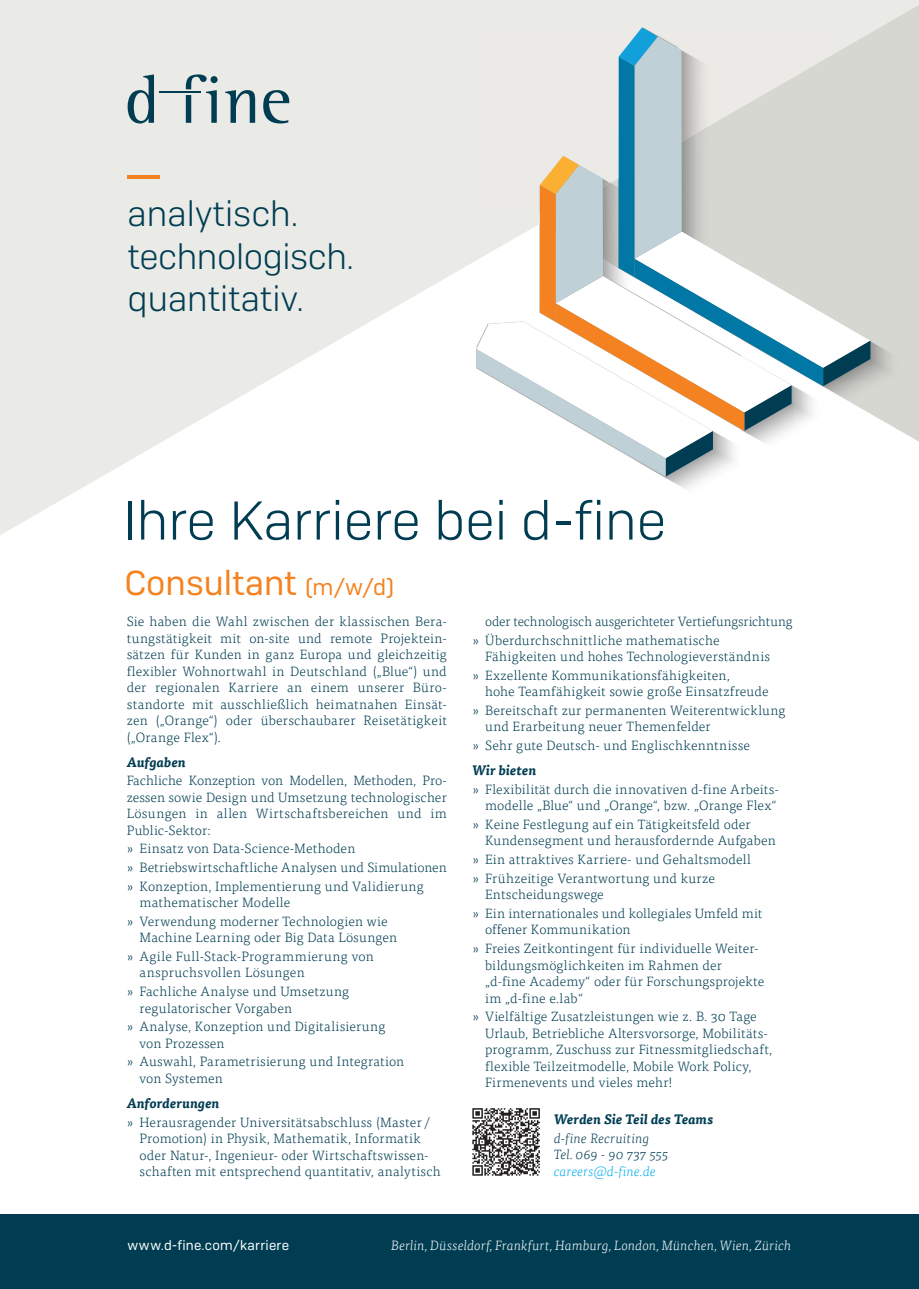
<style>
.page{position:relative;width:919px;height:1289px;background:#fff}
.page>*{position:absolute;margin:0;border:0;box-sizing:border-box;transform-origin:0 0}
.t1{font:54.3px "Camber Lg";color:#013d52}
.t2{font:35.25px/42.3px "Camber Lg";color:#013d52}
.t3{font:34.5px "Camber";color:#f58220}
.t4{font:300 13.5px/16.5px "Tisa OT";letter-spacing:.015em;color:#013d52}
.t5{font:italic 300 13.5px "Tisa OT";letter-spacing:.005em;color:#fff}
.t6{font:italic 700 13.5px "Tisa OT";letter-spacing:.01em;color:#013d52}
.t7{font:italic 300 13.5px/16.5px "Tisa OT";letter-spacing:.005em;color:#013d52}
.t8{font:13.5px "Camber";letter-spacing:.02em;color:#fff}
.t9{font:italic 300 13.5px "Tisa OT";letter-spacing:.005em;color:#00aeef}
.s1{font-size:22.5px}
</style>
<div class="page">
<svg style="left:0;top:0;width:918px;height:535px;fill:#eaeae6"></svg>
<div style="left:0;top:1214px;width:918px;height:74px;background:#013d52"></div>
<svg style="left:128px;top:74px;width:26px;height:49px"></svg>
<hr style="left:159px;top:91px;width:42px;height:2px;background:#013d52">
<svg style="left:225px;top:90px;width:64px;height:33px;background:#96acb0"></svg>
<svg style="left:186px;top:74px;width:31px;height:49px"></svg>
<div style="left:210px;top:76px;width:7px;height:7px;background:#013d52;border-radius:50%"></div>
<hr style="left:128px;top:175px;width:32px;height:4px;background:#f58220">
<img style="left:476px;top:476px;width:159px;height:17px">
<img style="left:635px;top:476px;width:106px;height:17px">
<img style="left:741px;top:476px;width:53px;height:17px">
<img style="left:794px;top:431px;width:106px;height:62px">
<div style="left:870px;top:28px;width:30px;height:352px;background:#d7d7d2"></div>
<img style="left:870px;top:380px;width:30px;height:51px">
<img style="left:870px;top:28px;width:9px;height:29px">
<svg style="left:476px;top:27px;width:394px;height:449px"></svg>
<svg style="left:472px;top:1175px;width:67px;height:1px"></svg>
<svg style="left:472px;top:1108px;width:68px;height:67px"></svg>
<h2 class="t2" style="left:128px;top:192px;width:228px">analytisch. technologisch. quantitativ.</h2>
<h1 class="t1" style="left:123px;top:488px;width:545px">Ihre Karriere bei d-fine</h1>
<h3 class="t3" style="left:124px;top:562px;width:271px">Consultant <span class="s1">(m/w/d)</span></h3>
<p class="t4" style="left:127px;top:613px;width:321px;text-align:justify">Sie haben die Wahl zwischen der klassischen Bera&shy;tungs tätigkeit mit on-site und remote Projekt ein&shy;sätzen für Kunden in ganz Europa und gleichzeitig flexibler Wohn ortwahl in Deutschland („Blue“) und der regio nalen Karriere an einem unserer Büro&shy;standorte mit ausschließlich heimatnahen Ein sät&shy;zen („Orange“) oder überschaubarer Reise tätigkeit („Orange Flex“).</p>
<p class="t6" style="left:127px;top:753px;width:61px">Aufgaben</p>
<p class="t4" style="left:127px;top:772px;width:321px;text-align:justify">Fachliche Konzeption von Modellen, Methoden, Pro&shy;zes sen sowie Design und Umsetzung technologischer Lösungen in allen Wirtschaftsbereichen und im Public-Sektor:</p>
<p class="t4" style="left:127px;top:839px;width:321px;line-height:18.6px">» Einsatz von Data-Science-Methoden<br>» Betriebswirtschaftliche Analysen und Simulationen » Konzeption, Implementierung und Validierung</p>
<p class="t4" style="left:127px;top:893px;width:262px;line-height:18.6px;text-indent:13px">mathematischer Modelle<br>» Verwendung moderner Technologien wie</p>
<p class="t4" style="left:127px;top:928px;width:272px;line-height:18.6px;text-indent:13px">Machine Learning oder Big Data Lösungen » Agile Full-Stack-Programmierung von</p>
<p class="t4" style="left:127px;top:963px;width:224px;line-height:18.6px;text-indent:13px">anspruchsvollen Lösungen<br>» Fachliche Analyse und Umsetzung</p>
<p class="t4" style="left:127px;top:998px;width:260px;line-height:18.6px;text-indent:13px">regulatorischer Vorgaben<br>» Analyse, Konzeption und Digitalisierung</p>
<p class="t4" style="left:127px;top:1034px;width:279px;line-height:18.6px;text-indent:13px">von Prozessen<br>» Auswahl, Parametrisierung und Integration</p>
<p class="t4" style="left:139px;top:1070px;width:85px">von Systemen</p>
<p class="t6" style="left:127px;top:1094px;width:94px">Anforderungen</p>
<p class="t4" style="left:139px;top:1113px;width:303px;text-indent:-13px">» Herausragender Universitätsabschluss (Master / Pro mo tion) in Physik, Mathematik, Informatik oder Natur-, Ingenieur- oder Wirtschafts wissen&shy;schaften mit entsprechend quantitativ, analytisch</p>
<p class="t4" style="left:472px;top:612px;width:321px;line-height:18.6px;text-indent:13px">oder technologisch ausgerichteter Vertiefungsrichtung » Überdurchschnittliche mathematische</p>
<p class="t4" style="left:472px;top:647px;width:299px;line-height:18.6px;text-indent:13px">Fähigkeiten und hohes Technologieverständnis » Exzellente Kommunikationsfähigkeiten,</p>
<p class="t4" style="left:472px;top:682px;width:314px;line-height:18.6px;text-align:center">hohe Teamfähigkeit sowie große Einsatzfreude<br>» Bereitschaft zur permanenten Weiterentwicklung</p>
<p class="t4" style="left:472px;top:717px;width:279px;line-height:18.6px;text-indent:13px">und Erarbeitung neuer Themenfelder<br>» Sehr gute Deutsch- und Englischkenntnisse</p>
<p class="t6" style="left:472px;top:761px;width:65px">Wir bieten</p>
<p class="t4" style="left:472px;top:781px;width:308px;text-align:right">» Flexibilität durch die innovativen d-fine Arbeits&shy;modelle „Blue“ und „Orange“, bzw. „Orange Flex“</p>
<p class="t4" style="left:485px;top:816px;width:292px;text-indent:-13px">» Keine Festlegung auf ein Tätigkeitsfeld oder<br>Kundensegment und herausfordernde Aufgaben</p>
<p class="t4" style="left:472px;top:850px;width:280px;line-height:18.6px">» Ein attraktives Karriere- und Gehaltsmodell » Frühzeitige Verantwortung und kurze</p>
<p class="t4" style="left:472px;top:885px;width:291px;line-height:18.6px;text-indent:13px">Entscheidungswege<br>» Ein internationales und kollegiales Umfeld mit</p>
<p class="t4" style="left:472px;top:920px;width:287px;line-height:18.6px;text-indent:13px">offener Kommunikation<br>» Freies Zeitkontingent für individuelle Weiter-</p>
<p class="t4" style="left:485px;top:956px;width:281px">bildungs möglichkeiten im Rahmen der „d-fine Academy“ oder für Forschungsprojekte im „d-fine e.lab“</p>
<p class="t4" style="left:485px;top:1008px;width:289px;text-indent:-13px">» Vielfältige Zusatzleistungen wie z. B. 30 Tage Urlaub, Betriebliche Altersvorsorge, Mobilitäts&shy;programm, Zuschuss zur Fitnessmitgliedschaft, flexible Teilzeit modelle, Mobile Work Policy, Firmenevents und vieles mehr!</p>
<p class="t6" style="left:554px;top:1110px;width:161px">Werden Sie Teil des Teams</p>
<p class="t7" style="left:554px;top:1129px;width:116px">d-fine Recruiting<br>Tel. 069 - 90 737 555</p>
<p class="t9" style="left:554px;top:1163px;width:103px">careers@d-fine.de</p>
<p class="t8" style="left:128px;top:1237px;width:163px">www.d-fine.com/karriere</p>
<p class="t5" style="left:391px;top:1237px;width:402px">Berlin, Düsseldorf, Frankfurt, Hamburg, London, München, Wien, Zürich</p>
</div>
